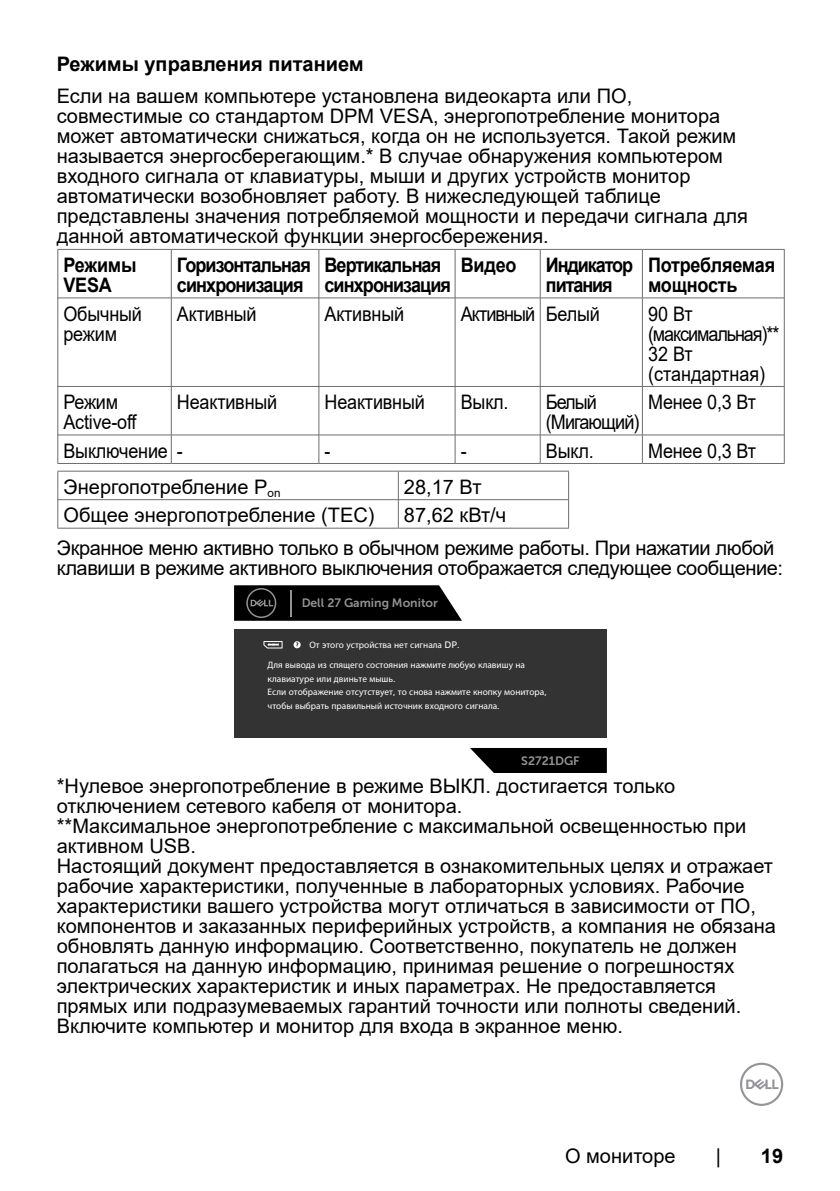
<style>
.page{position:relative;width:840px;height:1191px;background:#fff}
.page>*{position:absolute;margin:0;border:0;box-sizing:border-box;transform-origin:0 0}
.Paragraph{font:20px/20px "Arial";color:#000}
.Table_Paragraph{font:20px/20px "Arial";letter-spacing:-.01em;color:#000;scale:.9 1}
.Paragraph-2{font:20px/20px "Arial";letter-spacing:-.02em;color:#000}
.Table_Head{font:700 20px/20px "Arial";letter-spacing:-.05em;color:#000;scale:.9 1}
.Table_Paragraph-2{font:20px "Arial";letter-spacing:-.01em;color:#000}
.Table_Head-2{font:700 20px/20px "Arial";letter-spacing:-.01em;color:#000;scale:.9 1}
.Head3{font:700 20px "Arial";color:#000}
.Table_Paragraph-3{font:20px/20px "Arial";letter-spacing:-.05em;color:#000;scale:.9 1}
.Table_Paragraph-4{font:20px/20px "Arial";letter-spacing:-.06em;color:#000;scale:.9 1}
.Table_Paragraph-Cent{font:20px "Arial";color:#000}
.Table_Head-3{font:700 20px "Arial";letter-spacing:-.05em;color:#000}
.Table_Paragraph-Cent-2{font:20px "Arial";color:#000;scale:.9 1}
.t1{font:12.2px "Museo Sans For Dell 700";color:#939393}
.t2{font:9.4px/13.4px "Myriad Pro";color:#fff}
.s1{font-family:"Museo Sans For Dell 500"}
</style>
<div class="page">
<svg style="left:740px;top:1062px;width:42px;height:44px"></svg>
<hr style="left:57px;top:249px;width:114px;height:1px;background:#6d6e71">
<hr style="left:57px;top:250px;width:1px;height:48px;background:#6d6e71">
<hr style="left:171px;top:249px;width:147px;height:1px;background:#6d6e71">
<hr style="left:171px;top:250px;width:1px;height:47px;background:#6d6e71">
<hr style="left:318px;top:249px;width:137px;height:1px;background:#6d6e71">
<hr style="left:318px;top:250px;width:1px;height:47px;background:#6d6e71">
<hr style="left:455px;top:249px;width:85px;height:1px;background:#6d6e71">
<hr style="left:454px;top:250px;width:1px;height:47px;background:#6d6e71">
<hr style="left:540px;top:249px;width:102px;height:1px;background:#6d6e71">
<hr style="left:539px;top:250px;width:1px;height:47px;background:#6d6e71">
<hr style="left:642px;top:249px;width:142px;height:1px;background:#6d6e71">
<hr style="left:641px;top:250px;width:1px;height:47px;background:#6d6e71">
<hr style="left:783px;top:250px;width:1px;height:48px;background:#6d6e71">
<hr style="left:57px;top:297px;width:114px;height:1px;background:#6d6e71">
<hr style="left:57px;top:298px;width:1px;height:88px;background:#6d6e71">
<hr style="left:171px;top:297px;width:148px;height:1px;background:#6d6e71">
<hr style="left:171px;top:298px;width:1px;height:88px;background:#6d6e71">
<hr style="left:318px;top:297px;width:137px;height:1px;background:#6d6e71">
<hr style="left:318px;top:298px;width:1px;height:88px;background:#6d6e71">
<hr style="left:454px;top:297px;width:86px;height:1px;background:#6d6e71">
<hr style="left:454px;top:298px;width:1px;height:88px;background:#6d6e71">
<hr style="left:539px;top:297px;width:103px;height:1px;background:#6d6e71">
<hr style="left:539px;top:298px;width:1px;height:88px;background:#6d6e71">
<hr style="left:641px;top:297px;width:143px;height:1px;background:#6d6e71">
<hr style="left:641px;top:298px;width:1px;height:88px;background:#6d6e71">
<hr style="left:783px;top:298px;width:1px;height:88px;background:#6d6e71">
<hr style="left:57px;top:386px;width:114px;height:1px;background:#6d6e71">
<hr style="left:57px;top:386px;width:1px;height:49px;background:#6d6e71">
<hr style="left:171px;top:386px;width:148px;height:1px;background:#6d6e71">
<hr style="left:171px;top:387px;width:1px;height:47px;background:#6d6e71">
<hr style="left:318px;top:386px;width:137px;height:1px;background:#6d6e71">
<hr style="left:318px;top:387px;width:1px;height:47px;background:#6d6e71">
<hr style="left:454px;top:386px;width:86px;height:1px;background:#6d6e71">
<hr style="left:454px;top:387px;width:1px;height:47px;background:#6d6e71">
<hr style="left:539px;top:386px;width:103px;height:1px;background:#6d6e71">
<hr style="left:539px;top:387px;width:1px;height:47px;background:#6d6e71">
<hr style="left:641px;top:386px;width:143px;height:1px;background:#6d6e71">
<hr style="left:641px;top:387px;width:1px;height:47px;background:#6d6e71">
<hr style="left:783px;top:386px;width:1px;height:49px;background:#6d6e71">
<hr style="left:57px;top:434px;width:114px;height:1px;background:#6d6e71">
<svg style="left:57px;top:435px;width:1px;height:28px"></svg>
<hr style="left:171px;top:434px;width:148px;height:1px;background:#6d6e71">
<svg style="left:171px;top:435px;width:1px;height:28px"></svg>
<hr style="left:318px;top:434px;width:137px;height:1px;background:#6d6e71">
<svg style="left:318px;top:435px;width:1px;height:28px"></svg>
<hr style="left:454px;top:434px;width:86px;height:1px;background:#6d6e71">
<svg style="left:454px;top:435px;width:1px;height:28px"></svg>
<hr style="left:539px;top:434px;width:103px;height:1px;background:#6d6e71">
<svg style="left:539px;top:435px;width:1px;height:28px"></svg>
<hr style="left:641px;top:434px;width:143px;height:1px;background:#6d6e71">
<svg style="left:641px;top:435px;width:1px;height:28px"></svg>
<svg style="left:783px;top:435px;width:1px;height:28px"></svg>
<hr style="left:57px;top:463px;width:114px;height:1px;background:#6d6e71">
<hr style="left:171px;top:463px;width:147px;height:1px;background:#6d6e71">
<hr style="left:318px;top:463px;width:137px;height:1px;background:#6d6e71">
<hr style="left:455px;top:463px;width:85px;height:1px;background:#6d6e71">
<hr style="left:540px;top:463px;width:102px;height:1px;background:#6d6e71">
<hr style="left:642px;top:463px;width:142px;height:1px;background:#6d6e71">
<hr style="left:57px;top:471px;width:341px;height:1px;background:#6d6e71">
<hr style="left:398px;top:471px;width:170px;height:1px;background:#6d6e71">
<hr style="left:57px;top:499px;width:341px;height:1px;background:#6d6e71">
<svg style="left:57px;top:471px;width:1px;height:57px"></svg>
<hr style="left:398px;top:499px;width:170px;height:1px;background:#6d6e71">
<svg style="left:398px;top:471px;width:1px;height:57px"></svg>
<svg style="left:568px;top:471px;width:1px;height:57px"></svg>
<hr style="left:57px;top:528px;width:341px;height:1px;background:#6d6e71">
<hr style="left:398px;top:528px;width:170px;height:1px;background:#6d6e71">
<svg style="left:470px;top:748px;width:136px;height:25px;background:#161616"></svg>
<div style="left:233px;top:629px;width:373px;height:109px;background:#333"></div>
<svg style="left:234px;top:585px;width:228px;height:36px;background:#141414"></svg>
<svg style="left:293px;top:641px;width:7px;height:7px"></svg>
<svg style="left:296px;top:642px;width:3px;height:7px"></svg>
<svg style="left:263px;top:641px;width:19px;height:7px"></svg>
<p class="Head3" style="left:57px;top:51px;width:308px">Режимы управления питанием</p>
<p class="Paragraph" style="left:57px;top:85px;width:692px">Если на вашем компьютере установлена видеокарта или ПО, совместимые со стандартом DPM VESA, энергопотребление монитора может автоматически снижаться, когда он не используется. Такой режим называется энергосберегающим.* В случае обнаружения компьютером входного сигнала от клавиатуры, мыши и других устройств монитор автоматически возобновляет работу. В нижеследующей таблице представлены значения потребляемой мощности и передачи сигнала для данной автоматической функции энергосбережения.</p>
<p class="Table_Head-2" style="left:63px;top:256px;width:83px">Режимы<br>VESA</p>
<p class="Table_Head" style="left:177px;top:256px;width:150px">Горизонтальная синхронизация</p>
<p class="Table_Head" style="left:324px;top:256px;width:142px">Вертикальная синхронизация</p>
<p class="Table_Head" style="left:460px;top:256px;width:63px">Видео</p>
<p class="Table_Head" style="left:545px;top:256px;width:98px">Индикатор питания</p>
<p class="Table_Head-2" style="left:647px;top:256px;width:143px">Потребляемая мощность</p>
<p class="Table_Paragraph" style="left:63px;top:303px;width:89px">Обычный режим</p>
<p class="Table_Paragraph" style="left:177px;top:303px;width:90px">Активный</p>
<p class="Table_Paragraph" style="left:324px;top:303px;width:90px">Активный</p>
<p class="Table_Paragraph-3" style="left:460px;top:303px;width:84px">Активный</p>
<p class="Table_Paragraph" style="left:545px;top:303px;width:61px">Белый</p>
<p class="Table_Paragraph-4" style="left:647px;top:303px;width:147px">90 Вт (максимальная)**</p>
<p class="Table_Paragraph" style="left:647px;top:343px;width:132px">32 Вт (стандартная)</p>
<p class="Table_Paragraph" style="left:63px;top:392px;width:83px">Режим<br>Active-off</p>
<p class="Table_Paragraph" style="left:177px;top:392px;width:113px">Неактивный</p>
<p class="Table_Paragraph" style="left:324px;top:392px;width:113px">Неактивный</p>
<p class="Table_Paragraph" style="left:460px;top:392px;width:55px">Выкл.</p>
<p class="Table_Paragraph-3" style="left:545px;top:392px;width:105px">Белый (Мигающий)</p>
<p class="Table_Paragraph" style="left:647px;top:392px;width:121px">Менее 0,3 Вт</p>
<p class="Table_Paragraph" style="left:63px;top:440px;width:134px">Выключение -</p>
<p class="Table_Paragraph-Cent-2" style="left:324px;top:437px;width:8px">-</p>
<p class="Table_Paragraph-Cent-2" style="left:460px;top:437px;width:8px">-</p>
<p class="Table_Paragraph" style="left:545px;top:440px;width:55px">Выкл.</p>
<p class="Table_Paragraph" style="left:647px;top:440px;width:121px">Менее 0,3 Вт</p>
<p class="Table_Paragraph-2" style="left:63px;top:473px;width:218px">Энергопотребление P<sub>on</sub></p>
<p class="Table_Paragraph-Cent" style="left:404px;top:473px;width:79px">28,17 Вт</p>
<p class="Table_Paragraph-2" style="left:63px;top:501px;width:312px">Общее энергопотребление (TEC)</p>
<p class="Table_Paragraph-Cent" style="left:404px;top:501px;width:104px">87,62 кВт/ч</p>
<p class="Paragraph-2" style="left:57px;top:537px;width:727px">Экранное меню активно только в обычном режиме работы. При нажатии любой клавиши в режиме активного выключения отображается следующее сообщение:</p>
<p class="t1" style="left:301px;top:596px;width:138px">Dell 27 Gaming Monitor</p>
<p class="t2" style="left:267px;top:634px;width:259px;line-height:20.4px;text-indent:42px">От этого устройства нет сигнала <span class="s1">DP.<br></span>Для вывода из спящего состояния нажмите любую клавишу на</p>
<p class="t2" style="left:267px;top:672px;width:280px">клавиатуре или двиньте мышь<span class="s1">.<br></span>Если отображение отсутствует<span class="s1">,</span> то снова нажмите кнопку монитора<span class="s1">, </span>чтобы выбрать правильный источник входного сигнала<span class="s1">.</span></p>
<p class="t1" style="left:521px;top:754px;width:60px">S2721DGF</p>
<p class="Paragraph" style="left:57px;top:776px;width:620px">*Нулевое энергопотребление в режиме ВЫКЛ. достигается только отключением сетевого кабеля от монитора.</p>
<p class="Paragraph" style="left:57px;top:816px;width:690px">**Максимальное энергопотребление с максимальной освещенностью при активном USB.</p>
<p class="Paragraph" style="left:57px;top:856px;width:720px">Настоящий документ предоставляется в ознакомительных целях и отражает рабочие характеристики, полученные в лабораторных условиях. Рабочие характеристики вашего устройства могут отличаться в зависимости от ПО, компонентов и заказанных периферийных устройств, а компания не обязана обновлять данную информацию. Соответственно, покупатель не должен полагаться на данную информацию, принимая решение о погрешностях электрических характеристик и иных параметрах. Не предоставляется прямых или подразумеваемых гарантий точности или полноты сведений.</p>
<p class="Paragraph" style="left:57px;top:1016px;width:567px">Включите компьютер и монитор для входа в экранное меню.</p>
<p class="Paragraph" style="left:564px;top:1145px;width:112px">О мониторе</p>
<p class="Paragraph" style="left:715px;top:1145px;width:7px">|</p>
<p class="Table_Head-3" style="left:760px;top:1142px;width:24px">19</p>
</div>
